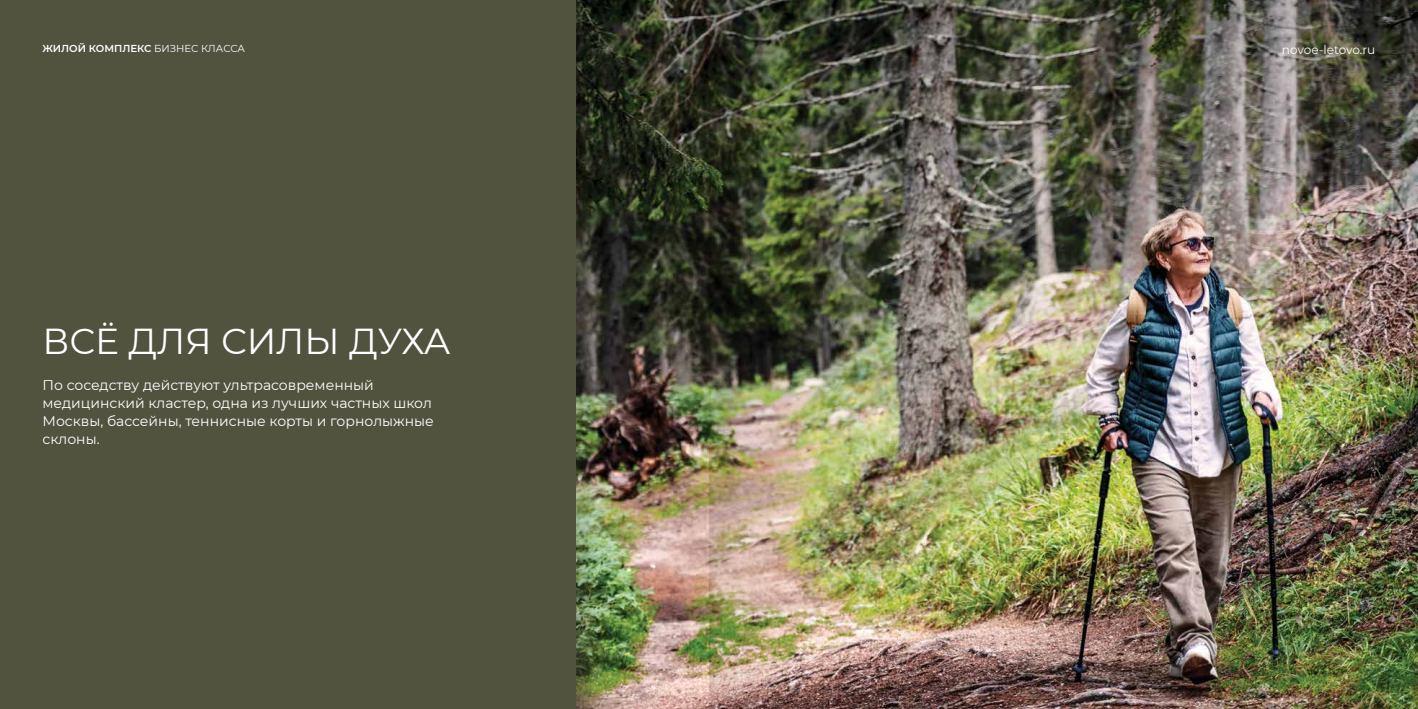
<style>
.page{position:relative;width:1418px;height:709px;background:#fff}
.page>*{position:absolute;margin:0;border:0;box-sizing:border-box;transform-origin:0 0}
.t1{font:36px "Montserrat";color:#fff}
.t2{font:14px/18px "Montserrat";color:#fff}
.t3{font:12.1px "Montserrat";letter-spacing:-.01em;color:#fff}
.t4{font:600 10.1px "Montserrat";color:#fff}
.t5{font:10.1px "Montserrat";color:#fff}
.s1{font-weight:400}
</style>
<div class="page">
<div style="left:0;top:0;width:576px;height:709px;background:#51533f"></div>
<img style="left:576px;top:0;width:841px;height:709px">
<img style="left:709px;top:0;width:102px;height:709px">
<p class="t4" style="left:43px;top:42px;width:204px">ЖИЛОЙ КОМПЛЕКС <span class="s1">БИЗНЕС КЛАССА</span></p>
<p class="t3" style="left:1281px;top:42px;width:95px">novoe-letovo.ru</p>
<h1 class="t1" style="left:43px;top:316px;width:409px">ВСЁ ДЛЯ СИЛЫ ДУХА</h1>
<p class="t2" style="left:43px;top:375px;width:393px">По соседству действуют ультрасовременный медицинский кластер, одна из лучших частных школ Москвы, бассейны, теннисные корты и горнолыжные склоны.</p>
<p class="t5" style="left:737px;top:670px;width:9px">11</p>
</div>
